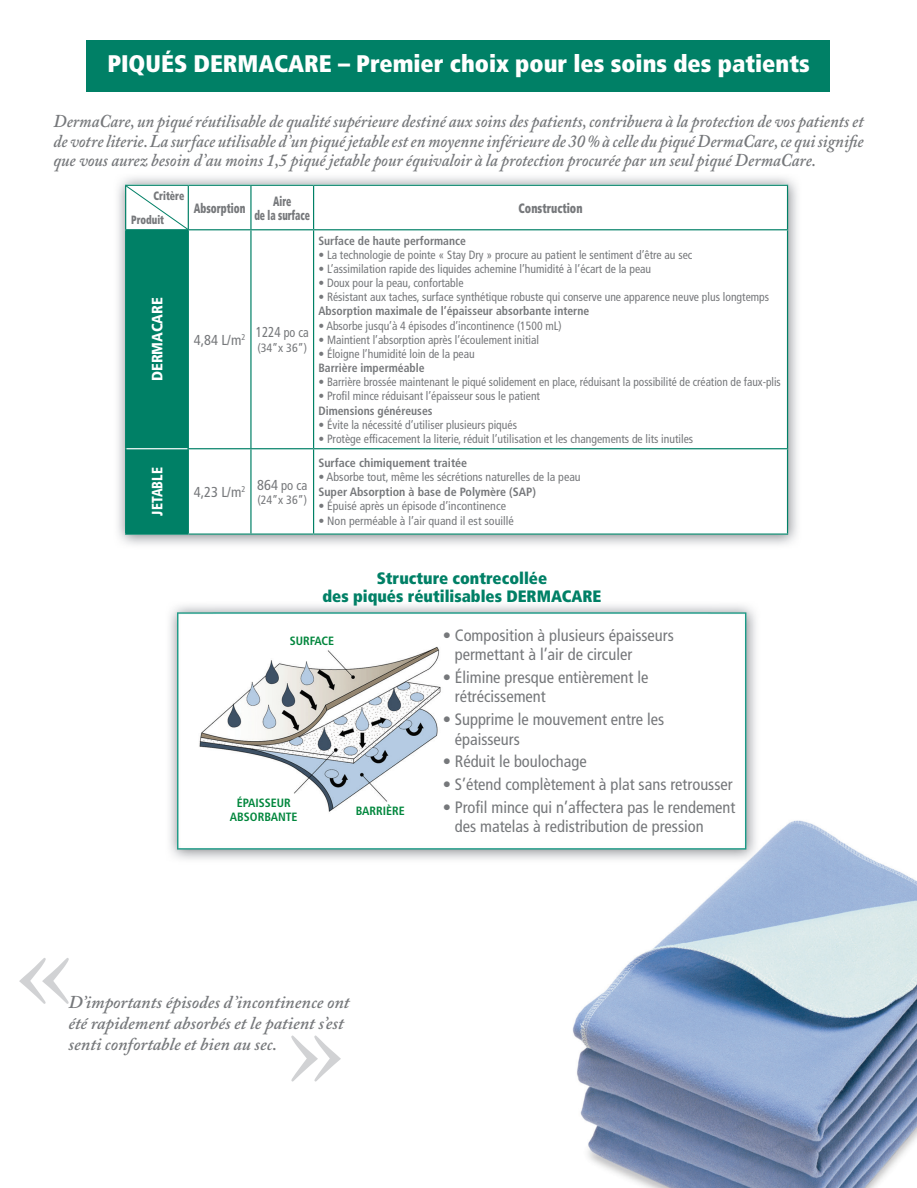
<style>
.page{position:relative;width:917px;height:1188px;background:#fff}
.page>*{position:absolute;margin:0;border:0;box-sizing:border-box;transform-origin:0 0}
.t1{font:120px "Times";color:#d1d2d4}
.t2{font:900 condensed 24px "Frutiger";color:#fff}
.t3{font:italic 600 18px/19.5px "Adobe Caslon Pro";color:#76787b;text-align:justify;scale:.92 1}
.t4{font:italic 600 18px/21px "Adobe Caslon Pro";color:#76787b}
.t5{font:condensed 16.5px/19.5px "Frutiger";color:#76787b}
.t6{font:900 condensed 16.5px/17.2px "Frutiger";color:#008066;text-align:center}
.t7{font:900 condensed 15px "Frutiger";color:#fff}
.t8{font:900 condensed 15px "Frutiger";color:#fff;scale:.9 1}
.t9{font:condensed 14.4px "Frutiger";color:#76787b}
.t10{font:900 condensed 13.5px/13.5px "Frutiger";color:#76787b;text-align:center;scale:.7 1}
.t11{font:900 condensed 13.5px "Frutiger";color:#76787b;scale:.8 1}
.t12{font:900 condensed 13.5px "Frutiger";color:#76787b;scale:.74 1}
.t13{font:condensed 12px "Frutiger";color:#76787b}
.t14{font:700 condensed 12px "Frutiger";color:#76787b}
.t15{font:700 condensed 12px/14.4px "Frutiger";color:#00863c;text-align:center}
.t16{font:900 condensed 12px/24px "Frutiger";color:#76787b;scale:.8 1}
</style>
<div class="page">
<img style="left:86px;top:40px;width:830px;height:1147px">
<div style="left:87px;top:40px;width:743px;height:51px;background:#008066"></div>
<hr style="left:188px;top:185px;width:63px;height:1px;background:#008066">
<hr style="left:250px;top:186px;width:2px;height:43px;background:#008066">
<hr style="left:251px;top:185px;width:63px;height:1px;background:#008066">
<hr style="left:313px;top:186px;width:1px;height:43px;background:#008066">
<hr style="left:314px;top:185px;width:474px;height:1px;background:#008066">
<hr style="left:787px;top:186px;width:1px;height:43px;background:#008066">
<hr style="left:188px;top:229px;width:63px;height:1px;background:#008066">
<hr style="left:250px;top:230px;width:2px;height:218px;background:#008066">
<hr style="left:251px;top:229px;width:63px;height:1px;background:#008066">
<hr style="left:313px;top:230px;width:1px;height:218px;background:#008066">
<hr style="left:314px;top:229px;width:474px;height:1px;background:#008066">
<hr style="left:787px;top:230px;width:1px;height:218px;background:#008066">
<hr style="left:188px;top:448px;width:63px;height:1px;background:#008066">
<hr style="left:188px;top:533px;width:63px;height:1px;background:#008066">
<hr style="left:250px;top:449px;width:2px;height:84px;background:#008066">
<hr style="left:251px;top:448px;width:63px;height:1px;background:#008066">
<hr style="left:251px;top:533px;width:63px;height:1px;background:#008066">
<hr style="left:313px;top:449px;width:1px;height:84px;background:#008066">
<hr style="left:314px;top:448px;width:474px;height:1px;background:#008066">
<hr style="left:787px;top:449px;width:1px;height:84px;background:#008066">
<hr style="left:314px;top:533px;width:474px;height:1px;background:#008066">
<svg style="left:125px;top:185px;width:65px;height:349px;background:#1d8e77"></svg>
<svg style="left:916px;top:880px;width:1px;height:258px"></svg>
<h2 class="t2" style="left:107px;top:49px;width:704px">PIQUÉS DERMACARE – Premier choix pour les soins des patients</h2>
<p class="t3" style="left:54px;top:111px;width:882px">DermaCare, un piqué réutilisable de qualité supérieure destiné aux soins des patients, contribuera à la protection de vos patients et de votre literie. La surface utilisable d’un piqué jetable est en moyenne inférieure de 30 % à celle du piqué DermaCare, ce qui signifie que vous aurez besoin d’au moins 1,5 piqué jetable pour équivaloir à la protection procurée par un seul piqué DermaCare.</p>
<p class="t16" style="left:131px;top:184px;width:68px;text-indent:22px">Critère<br>Produit</p>
<p class="t12" style="left:194px;top:200px;width:71px">Absorption</p>
<p class="t10" style="left:254px;top:194px;width:81px">Aire<br>de la surface</p>
<p class="t11" style="left:519px;top:200px;width:81px">Construction</p>
<p class="t7" style="left:148px;top:381px;width:85px;rotate:-90deg">DERMACARE</p>
<p class="t9" style="left:194px;top:331px;width:116px">4,84 L/m<sup>2</sup> 1224 <sup>po</sup> <sup>ca</sup></p>
<p class="t13" style="left:257px;top:341px;width:51px">(34”x 36”)</p>
<p class="t8" style="left:148px;top:515px;width:55px;rotate:-90deg">JETABLE</p>
<p class="t9" style="left:194px;top:483px;width:115px">4,23 L/m<sup>2</sup> 864 <sup>po</sup> <sup>ca</sup></p>
<p class="t13" style="left:257px;top:493px;width:51px">(24”x 36”)</p>
<p class="t14" style="left:318px;top:233px;width:149px">Surface de haute performance</p>
<p class="t13" style="left:318px;top:247px;width:375px">• La technologie de pointe « Stay Dry » procure au patient le sentiment d’être au sec</p>
<p class="t13" style="left:318px;top:262px;width:334px">• L’assimilation rapide des liquides achemine l’humidité à l’écart de la peau</p>
<p class="t13" style="left:318px;top:276px;width:147px">• Doux pour la peau, confortable</p>
<p class="t13" style="left:318px;top:290px;width:452px">• Résistant aux taches, surface synthétique robuste qui conserve une apparence neuve plus longtemps</p>
<p class="t14" style="left:318px;top:304px;width:272px">Absorption maximale de l’épaisseur absorbante interne</p>
<p class="t13" style="left:318px;top:318px;width:245px">• Absorbe jusqu’à 4 épisodes d’incontinence (1500 mL)</p>
<p class="t13" style="left:318px;top:332px;width:222px">• Maintient l’absorption après l’écoulement initial</p>
<p class="t13" style="left:318px;top:347px;width:158px">• Éloigne l’humidité loin de la peau</p>
<p class="t14" style="left:318px;top:361px;width:108px">Barrière imperméable</p>
<p class="t13" style="left:318px;top:375px;width:464px">• Barrière brossée maintenant le piqué solidement en place, réduisant la possibilité de création de faux-plis</p>
<p class="t13" style="left:318px;top:389px;width:223px">• Profil mince réduisant l’épaisseur sous le patient</p>
<p class="t14" style="left:318px;top:403px;width:116px">Dimensions généreuses</p>
<p class="t13" style="left:318px;top:417px;width:200px">• Évite la nécessité d’utiliser plusieurs piqués</p>
<p class="t13" style="left:318px;top:432px;width:376px">• Protège efficacement la literie, réduit l’utilisation et les changements de lits inutiles</p>
<p class="t14" style="left:318px;top:455px;width:150px">Surface chimiquement traitée</p>
<p class="t13" style="left:318px;top:470px;width:264px">• Absorbe tout, même les sécrétions naturelles de la peau</p>
<p class="t14" style="left:318px;top:484px;width:219px">Super Absorption à base de Polymère (SAP)</p>
<p class="t13" style="left:318px;top:499px;width:189px">• Épuisé après un épisode d’incontinence</p>
<p class="t13" style="left:318px;top:514px;width:197px">• Non perméable à l’air quand il est souillé</p>
<h3 class="t6" style="left:323px;top:570px;width:280px">Structure contrecollée<br>des piqués réutilisables DERMACARE</h3>
<p class="t15" style="left:290px;top:634px;width:46px">SURFACE</p>
<p class="t15" style="left:230px;top:795px;width:69px">ÉPAISSEUR<br>ABSORBANTE</p>
<p class="t15" style="left:356px;top:803px;width:51px">BARRIÈRE</p>
<h3 class="t5" style="left:455px;top:625px;width:220px;text-indent:-12px">• Composition à plusieurs épaisseurs permettant à l’air de circuler</h3>
<h3 class="t5" style="left:455px;top:667px;width:195px;text-indent:-12px">• Élimine presque entièrement le rétrécissement</h3>
<h3 class="t5" style="left:455px;top:709px;width:211px;text-indent:-12px">• Supprime le mouvement entre les épaisseurs</h3>
<h3 class="t5" style="left:443px;top:752px;width:145px">• Réduit le boulochage</h3>
<h3 class="t5" style="left:443px;top:774px;width:291px">• S’étend complètement à plat sans retrousser</h3>
<h3 class="t5" style="left:455px;top:797px;width:282px;text-indent:-12px">• Profil mince qui n’affectera pas le rendement des matelas à redistribution de pression</h3>
<h3 class="t4" style="left:69px;top:991px;width:283px">D’importants épisodes d’incontinence ont été rapidement absorbés et le patient s’est senti confortable et bien au sec.</h3>
<h1 class="t1" style="left:286px;top:977px;width:61px">»</h1>
</div>
